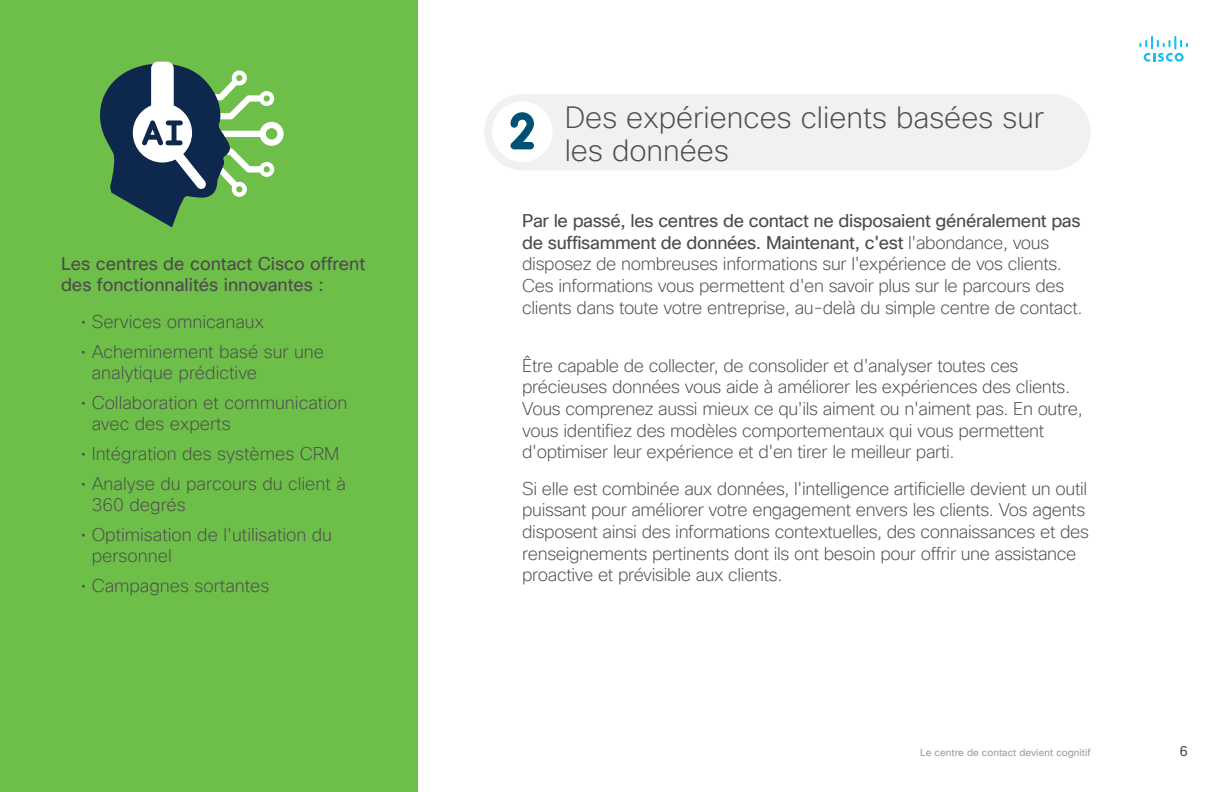
<style>
.page{position:relative;width:1224px;height:792px;background:#fff}
.page>*{position:absolute;margin:0;border:0;box-sizing:border-box;transform-origin:0 0}
.t1{font:200 30px/33px "Cisco Sans TT";color:#4d4c4c}
.t2{font:200 18px/21.6px "Cisco Sans TT";letter-spacing:-.02em;color:#4d4c4c}
.t3{font:200 18px/21.6px "Cisco Sans TT";color:#4d4c4c}
.t4{font:18px/21.6px "Cisco Sans TT";color:#4d4c4c}
.t5{font:14px "Cisco Sans TT";color:#4d4c4c}
.t6{font:10px "Cisco Sans TT";color:#9e9ea2}
.s1{font-weight:400}
</style>
<div class="page">
<svg style="left:1139px;top:36px;width:49px;height:26px"></svg>
<div style="left:484px;top:94px;width:607px;height:76px;background:#f0f1f2;border-radius:38px"></div>
<div style="left:492px;top:101px;width:61px;height:61px;background:#fff;border-radius:50%"></div>
<svg style="left:510px;top:112px;width:24px;height:37px"></svg>
<div style="left:0;top:0;width:418px;height:792px;background:#6ebe4a"></div>
<svg style="left:100px;top:62px;width:184px;height:165px"></svg>
<p class="t4" style="left:61px;top:253px;width:306px">Les centres de contact Cisco offrent des fonctionnalités innovantes :</p>
<p class="t3" style="left:81px;top:311px;width:184px">• Services omnicanaux</p>
<p class="t3" style="left:92px;top:341px;width:234px;text-indent:-11px">• Acheminement basé sur une analytique prédictive</p>
<p class="t3" style="left:92px;top:392px;width:257px;text-indent:-11px">• Collaboration et communication avec des experts</p>
<p class="t3" style="left:81px;top:443px;width:260px">• Intégration des systèmes CRM</p>
<p class="t3" style="left:92px;top:473px;width:256px;text-indent:-11px">• Analyse du parcours du client à<br>360 degrés</p>
<p class="t3" style="left:92px;top:524px;width:242px;text-indent:-11px">• Optimisation de l'utilisation du personnel</p>
<p class="t3" style="left:81px;top:575px;width:190px">• Campagnes sortantes</p>
<p class="t1" style="left:565px;top:102px;width:481px">Des expériences clients basées sur les données</p>
<p class="t2" style="left:522px;top:211px;width:562px"><span class="s1">Par le passé, les centres de contact ne disposaient généralement pas de suffisamment de données. Maintenant, c'est</span> l'abondance, vous disposez de nombreuses informations sur l'expérience de vos clients.<br>Ces informations vous permettent d'en savoir plus sur le parcours des clients dans toute votre entreprise, au-delà du simple centre de contact.</p>
<p class="t2" style="left:522px;top:355px;width:562px">Être capable de collecter, de consolider et d'analyser toutes ces précieuses données vous aide à améliorer les expériences des clients.<br>Vous comprenez aussi mieux ce qu'ils aiment ou n'aiment pas. En outre, vous identifiez des modèles comportementaux qui vous permettent d'optimiser leur expérience et d'en tirer le meilleur parti.</p>
<p class="t2" style="left:522px;top:478px;width:568px">Si elle est combinée aux données, l'intelligence artificielle devient un outil puissant pour améliorer votre engagement envers les clients. Vos agents disposent ainsi des informations contextuelles, des connaissances et des renseignements pertinents dont ils ont besoin pour offrir une assistance proactive et prévisible aux clients.</p>
<p class="t6" style="left:920px;top:746px;width:172px">Le centre de contact devient cognitif</p>
<p class="t5" style="left:1180px;top:742px;width:10px">6</p>
</div>
